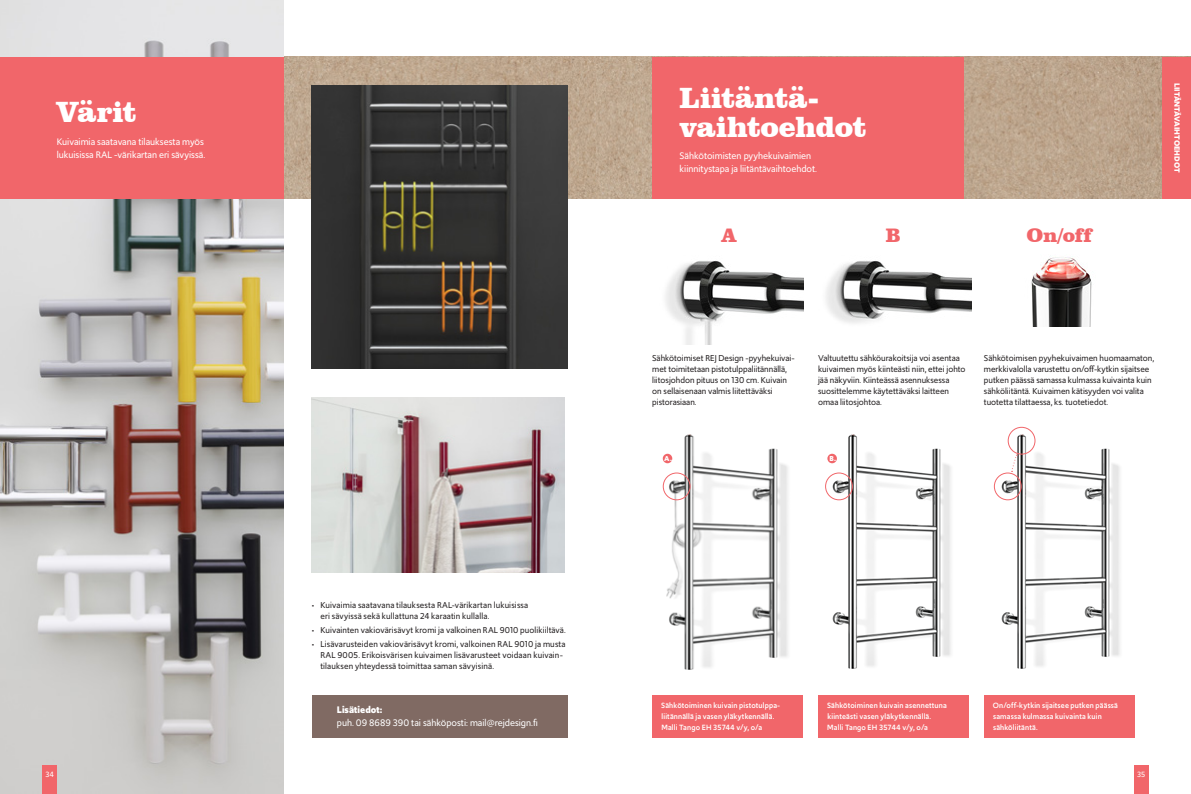
<style>
.page{position:relative;width:1191px;height:794px;background:#fff}
.page>*{position:absolute;margin:0;border:0;box-sizing:border-box;transform-origin:0 0}
.t1{font:900 30px/29px "Clarendon BT";letter-spacing:-.005em;color:#fff}
.t2{font:900 20px "Clarendon BT";color:#f1666a}
.t3{font:10px/13px "Upgrade";color:#fff}
.t4{font:700 10px "Upgrade";color:#fff}
.t5{font:9px/11px "Upgrade";color:#231f20}
.t6{font:500 8px/11px "Upgrade";letter-spacing:.02em;color:#fff}
.t7{font:700 8px "Upgrade";letter-spacing:-.005em;color:#fff}
.t8{font:8px "Upgrade";color:#fff}
.t9{font:700 7.6px "Upgrade";color:#fff}
</style>
<div class="page">
<div style="left:312px;top:694px;width:255px;height:43px;background:#806a63"></div>
<img style="left:283px;top:57px;width:879px;height:141px">
<img style="left:0;top:0;width:283px;height:794px">
<img style="left:662px;top:434px;width:126px;height:236px">
<div style="left:663px;top:472px;width:27px;height:28px;border:1px solid #f1666a;border-radius:50%"></div>
<div style="left:663px;top:454px;width:9px;height:9px;background:#f1666a;border-radius:50%"></div>
<img style="left:825px;top:434px;width:126px;height:235px">
<div style="left:825px;top:472px;width:27px;height:28px;border:1px solid #f1666a;border-radius:50%"></div>
<div style="left:827px;top:454px;width:10px;height:9px;background:#f1666a;border-radius:50%"></div>
<img style="left:665px;top:260px;width:139px;height:84px">
<img style="left:826px;top:261px;width:145px;height:62px">
<img style="left:1031px;top:257px;width:61px;height:69px">
<div style="left:652px;top:57px;width:312px;height:141px;background:#f1666a"></div>
<div style="left:0;top:57px;width:283px;height:141px;background:#f1666a"></div>
<div style="left:1162px;top:57px;width:29px;height:141px;background:#f1666a"></div>
<div style="left:652px;top:694px;width:150px;height:43px;background:#f1666a"></div>
<div style="left:818px;top:694px;width:150px;height:43px;background:#f1666a"></div>
<div style="left:984px;top:694px;width:150px;height:43px;background:#f1666a"></div>
<img style="left:993px;top:432px;width:127px;height:237px">
<div style="left:994px;top:472px;width:27px;height:28px;border:1px solid #f1666a;border-radius:50%"></div>
<div style="left:1007px;top:427px;width:28px;height:27px;border:1px solid #f1666a;border-radius:50%"></div>
<svg style="left:1011px;top:455px;width:6px;height:17px"></svg>
<img style="left:312px;top:85px;width:255px;height:284px">
<img style="left:312px;top:397px;width:252px;height:176px">
<div style="left:1134px;top:765px;width:14px;height:29px;background:#f1666a"></div>
<div style="left:43px;top:765px;width:14px;height:29px;background:#f1666a"></div>
<h1 class="t1" style="left:57px;top:97px;width:81px">Värit</h1>
<p class="t3" style="left:57px;top:135px;width:149px">Kuivaimia saatavana tilauksesta myös lukuisissa RAL -värikartan eri sävyissä.</p>
<h1 class="t1" style="left:679px;top:82px;width:188px">Liitäntä&shy;vaihtoehdot</h1>
<p class="t3" style="left:679px;top:150px;width:138px">Sähkötoimisten pyyhekuivaimien kiinnitystapa ja liitäntävaihtoehdot.</p>
<h2 class="t2" style="left:721px;top:223px;width:16px">A</h2>
<h2 class="t2" style="left:885px;top:223px;width:16px">B</h2>
<h2 class="t2" style="left:1026px;top:223px;width:67px">On/off</h2>
<p class="t7" style="left:1182px;top:83px;width:91px;rotate:90deg">LIITÄNTÄVAIHTOEHDOT</p>
<p class="t5" style="left:652px;top:353px;width:144px">Sähkötoimiset REJ Design -pyyhekuivai&shy;met toimitetaan pistotulppaliitännällä, liitosjohdon pituus on 130 cm. Kuivain on sellaisenaan valmis liitettäväksi pistorasiaan.</p>
<p class="t5" style="left:818px;top:353px;width:149px">Valtuutettu sähköurakoitsija voi asentaa kuivaimen myös kiinteästi niin, ettei johto jää näkyviin. Kiinteässä asennuksessa suosittelemme käytettäväksi laitteen omaa liitosjohtoa.</p>
<p class="t5" style="left:984px;top:353px;width:172px">Sähkötoimisen pyyhekuivaimen huomaamaton, merkkivalolla varustettu on/off-kytkin sijaitsee putken päässä samassa kulmassa kuivainta kuin sähköliitäntä. Kuivaimen kätisyyden voi valita tuotetta tilattaessa, ks. tuotetiedot.</p>
<p class="t9" style="left:664px;top:453px;width:9px">A.</p>
<p class="t9" style="left:829px;top:453px;width:8px">B.</p>
<p class="t5" style="left:320px;top:599px;width:209px;text-indent:-9px">• Kuivaimia saatavana tilauksesta RAL-värikartan lukuisissa eri sävyissä sekä kullattuna 24 karaatin kullalla.</p>
<p class="t5" style="left:312px;top:624px;width:254px">• Kuivainten vakiovärisävyt kromi ja valkoinen RAL 9010 puolikiiltävä.</p>
<p class="t5" style="left:320px;top:638px;width:247px;text-indent:-9px">• Lisävarusteiden vakiovärisävyt kromi, valkoinen RAL 9010 ja musta<br>RAL 9005. Erikoisvärisen kuivaimen lisävarusteet voidaan kuivain&shy;tilauksen yhteydessä toimittaa saman sävyisinä.</p>
<p class="t4" style="left:337px;top:703px;width:47px">Lisätiedot:</p>
<p class="t3" style="left:337px;top:716px;width:202px">puh. 09 8689 390 tai sähköposti: mail@rejdesign.fi</p>
<p class="t6" style="left:661px;top:700px;width:120px">Sähkötoiminen kuivain pistotulppa&shy;liitännällä ja vasen yläkytkennällä.<br>Malli Tango EH 35744 v/y, o/a</p>
<p class="t6" style="left:827px;top:700px;width:121px">Sähkötoiminen kuivain asennettuna kiinteästi vasen yläkytkennällä.<br>Malli Tango EH 35744 v/y, o/a</p>
<p class="t6" style="left:992px;top:700px;width:127px">On/off-kytkin sijaitsee putken päässä samassa kulmassa kuivainta kuin sähköliitäntä.</p>
<p class="t8" style="left:45px;top:769px;width:10px">34</p>
<p class="t8" style="left:1137px;top:769px;width:10px">35</p>
</div>
